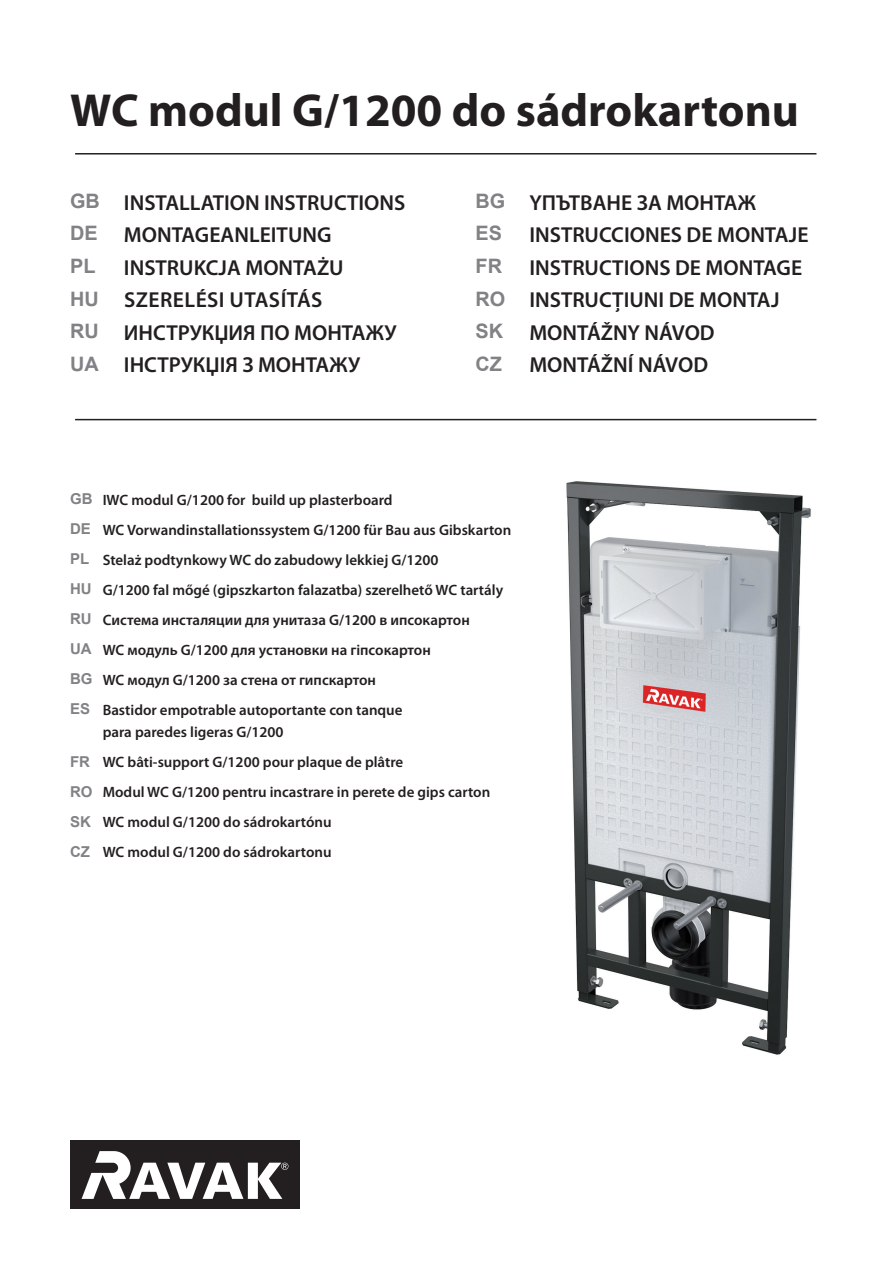
<style>
.page{position:relative;width:893px;height:1263px;background:#fff}
.page>*{position:absolute;margin:0;border:0;box-sizing:border-box;transform-origin:0 0}
.t1{font:700 46.5px "Myriad Pro";color:#231f20}
.t2{font:600 21.75px/32.5px "Myriad Pro";color:#231f20}
.t3{font:700 19.95px/32.5px "Arial";color:#808285}
.t4{font:600 15px/30px "Myriad Pro";color:#231f20}
.t5{font:700 15px/30px "Arial";color:#808285}
</style>
<div class="page">
<img style="left:566px;top:481px;width:245px;height:574px">
<div style="left:70px;top:1140px;width:230px;height:69px;background:#231f20"></div>
<svg style="left:82px;top:1151px;width:206px;height:48px"></svg>
<hr style="left:75px;top:153px;width:741px;height:2px;background:#231f20">
<hr style="left:75px;top:419px;width:741px;height:1px;background:#231f20">
<h1 class="t1" style="left:70px;top:80px;width:730px">WC modul G/1200 do sádrokartonu</h1>
<h3 class="t3" style="left:70px;top:185px;width:31px">GB<br>DE<br>PL<br>HU<br>RU<br>UA</h3>
<h2 class="t2" style="left:529px;top:186px;width:281px">YПЪТВАНЕ ЗA МОНТАЖ<br>INSTRUCCIONES DE MONTAJE<br>INSTRUCTIONS DE MONTAGE<br>INSTRUCŢIUNI DE MONTAJ<br>MONTÁŽNY NÁVOD<br>MONTÁŽNÍ NÁVOD</h2>
<h3 class="t3" style="left:475px;top:185px;width:31px">BG<br>ES<br>FR<br>RO<br>SK<br>CZ</h3>
<h2 class="t2" style="left:124px;top:186px;width:283px">INSTALLATION INSTRUCTIONS<br>MONTAGEANLEITUNG<br>INSTRUKCJA MONTAŻU<br>Szerel</h2>
<h2 class="t2" style="left:124px;top:283px;width:274px;text-indent:157px">ítás<br>ИНСТРУКЏИЯ ПО МОНТАЖУ<br>IНСТРУКЏIЯ З МОНТАЖУ</h2>
<h2 class="t2" style="left:196px;top:283px;width:47px">ési utas</h2>
<p class="t5" style="left:70px;top:484px;width:24px">GB<br>DE<br>PL<br>HU<br>RU<br>UA<br>BG<br>ES</p>
<p class="t5" style="left:70px;top:747px;width:24px">FR<br>RO<br>SK<br>CZ</p>
<p class="t4" style="left:103px;top:484px;width:410px">IWC modul G/1200 for build up plasterboard<br>WC Vorwandinstallationssystem G/1200 für Bau aus Gibskarton Stelaż podtynkowy WC do zabudowy lekkiej G/1200<br>G/1200 fal mőgé (gipszkarton falazatba) szerelhető WC tartály Cистема инсталяции для унитаза G/1200 в ипсокартон<br>WC модуль G/1200 для установки на гіпсокартон<br>WC модул G/1200 за стена от гипскартон<br>Bastidor empotrable autoportante con tanque</p>
<p class="t4" style="left:103px;top:717px;width:389px">para paredes ligeras G/1200<br>WC bâti-support G/1200 pour plaque de plâtre<br>Modul WC G/1200 pentru incastrare in perete de gips carton WC modul G/1200 do sádrokartónu<br>WC modul G/1200 do sádrokartonu</p>
</div>
